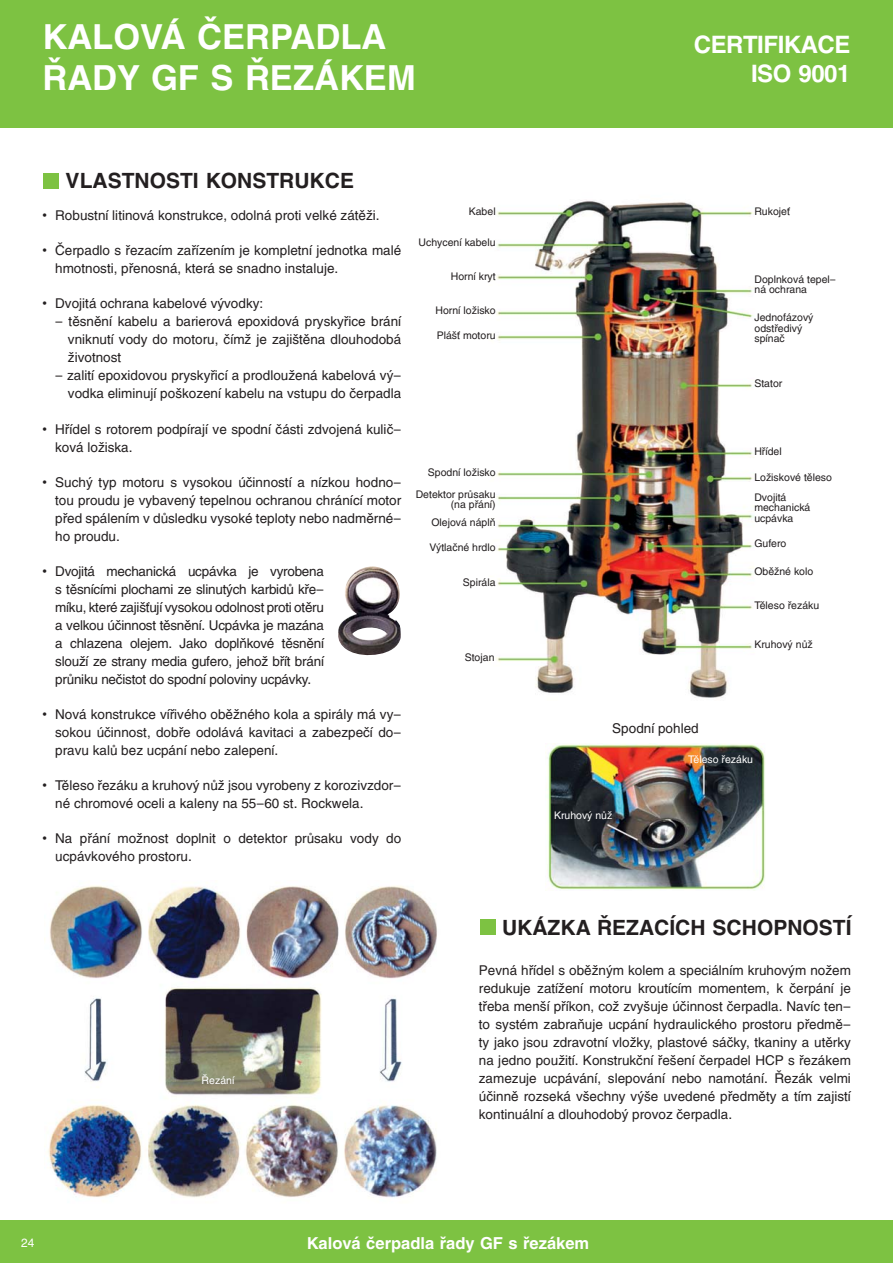
<style>
.page{position:relative;width:893px;height:1263px;background:#fff}
.page>*{position:absolute;margin:0;border:0;box-sizing:border-box;transform-origin:0 0}
.t1{font:700 34.5px/41.4px "Switzerland";color:#fff}
.t2{font:700 24px/28.8px "Switzerland";letter-spacing:-.02em;color:#fff;text-align:right}
.t3{font:700 21px "Switzerland";color:#231f20}
.t4{font:700 16.5px "Switzerland";color:#fff}
.t5{font:13.5px/18px "Switzerland";color:#231f20;text-align:justify}
.t6{font:12px "Switzerland";color:#fff}
.t7{font:10.5px/10.5px "Switzerland";color:#231f20}
.t8{font:10.5px "Switzerland";color:#fff}
</style>
<div class="page">
<div style="left:0;top:1220px;width:893px;height:43px;background:#7dc242"></div>
<div style="left:0;top:0;width:893px;height:128px;background:#7dc242"></div>
<div style="left:43px;top:173px;width:16px;height:15px;background:#7dc242"></div>
<img style="left:338px;top:567px;width:63px;height:88px">
<img style="left:496px;top:200px;width:258px;height:498px">
<img style="left:545px;top:743px;width:220px;height:148px">
<img style="left:44px;top:880px;width:393px;height:318px">
<div style="left:480px;top:920px;width:15px;height:15px;background:#7dc242"></div>
<h1 class="t1" style="left:42px;top:16px;width:375px">KALOVÁ ČERPADLA<br>ŘADY GF S ŘEZÁKEM</h1>
<h2 class="t2" style="left:694px;top:31px;width:158px">CERTIFIKACE<br>ISO 9001</h2>
<h3 class="t3" style="left:66px;top:168px;width:290px">VLASTNOSTI KONSTRUKCE</h3>
<p class="t5" style="left:42px;top:207px;width:339px">• Robustní litinová konstrukce, odolná proti velké zátěži.</p>
<p class="t5" style="left:55px;top:242px;width:348px;text-indent:-13px">• Čerpadlo s řezacím zařízením je kompletní jednotka malé hmotnosti, přenosná, která se snadno instaluje.</p>
<p class="t5" style="left:42px;top:295px;width:222px">• Dvojitá ochrana kabelové vývodky:</p>
<p class="t5" style="left:68px;top:313px;width:335px;text-indent:-13px">- těsnění kabelu a barierová epoxidová pryskyřice brání vniknutí vody do motoru, čímž je zajištěna dlouhodobá životnost</p>
<p class="t5" style="left:55px;top:367px;width:348px;text-align:right">- zalití epoxidovou pryskyřicí a prodloužená kabelová vý&shy;vodka eliminují poškození kabelu na vstupu do čerpadla</p>
<p class="t5" style="left:55px;top:421px;width:348px;text-indent:-13px">• Hřídel s rotorem podpírají ve spodní části zdvojená kulič&shy;ková ložiska.</p>
<p class="t5" style="left:55px;top:474px;width:348px;text-indent:-13px">• Suchý typ motoru s vysokou účinností a nízkou hodno&shy;tou proudu je vybavený tepelnou ochranou chránící motor před spálením v důsledku vysoké teploty nebo nadměrné&shy;ho proudu.</p>
<p class="t5" style="left:55px;top:563px;width:270px;text-indent:-13px">• Dvojitá mechanická ucpávka je vyrobena s těsnícími plochami ze slinutých karbidů kře&shy;míku, které zajišťují vysokou odolnost proti otěru a velkou účinnost těsnění. Ucpávka je mazána a chlazena olejem. Jako doplňkové těsnění slouží ze strany media gufero, jehož břít brání průniku nečistot do spodní poloviny ucpávky.</p>
<p class="t5" style="left:55px;top:706px;width:348px;text-indent:-13px">• Nová konstrukce vířivého oběžného kola a spirály má vy&shy;sokou účinnost, dobře odolává kavitaci a zabezpečí do&shy;pravu kalů bez ucpání nebo zalepení.</p>
<p class="t5" style="left:55px;top:777px;width:348px;text-indent:-13px">• Těleso řezáku a kruhový nůž jsou vyrobeny z korozivzdor&shy;né chromové oceli a kaleny na 55-60 st. Rockwela.</p>
<p class="t5" style="left:55px;top:830px;width:348px;text-indent:-13px">• Na přání možnost doplnit o detektor průsaku vody do ucpávkového prostoru.</p>
<p class="t7" style="left:469px;top:207px;width:28px">Kabel</p>
<p class="t7" style="left:418px;top:238px;width:79px">Uchycení kabelu</p>
<p class="t7" style="left:451px;top:272px;width:46px">Horní kryt</p>
<p class="t7" style="left:435px;top:306px;width:62px">Horní ložisko</p>
<p class="t7" style="left:437px;top:330px;width:60px">Plášť motoru</p>
<p class="t7" style="left:754px;top:207px;width:37px">Rukojeť</p>
<p class="t7" style="left:754px;top:275px;width:83px">Doplnková tepel&shy;ná ochrana</p>
<p class="t7" style="left:754px;top:313px;width:60px">Jednofázový odstředivý spínač</p>
<p class="t7" style="left:754px;top:379px;width:30px">Stator</p>
<p class="t7" style="left:754px;top:447px;width:29px">Hřídel</p>
<p class="t7" style="left:428px;top:468px;width:69px">Spodní ložisko</p>
<p class="t7" style="left:754px;top:468px;width:79px;line-height:20.2px">Ložiskové těleso<br>Dvojitá</p>
<p class="t7" style="left:754px;top:503px;width:58px">mechanická ucpávka</p>
<p class="t7" style="left:416px;top:490px;width:81px;text-align:right">Detektor průsaku (na přání)</p>
<p class="t7" style="left:431px;top:518px;width:66px">Olejová náplň</p>
<p class="t7" style="left:429px;top:542px;width:68px">Výtlačné hrdlo</p>
<p class="t7" style="left:463px;top:578px;width:34px">Spirála</p>
<p class="t7" style="left:754px;top:539px;width:34px">Gufero</p>
<p class="t7" style="left:754px;top:567px;width:60px">Oběžné kolo</p>
<p class="t7" style="left:754px;top:601px;width:66px">Těleso řezáku</p>
<p class="t7" style="left:465px;top:653px;width:31px">Stojan</p>
<p class="t5" style="left:612px;top:721px;width:88px">Spodní pohled</p>
<p class="t7" style="left:754px;top:640px;width:60px">Kruhový nůž</p>
<p class="t8" style="left:554px;top:811px;width:60px">Kruhový nůž</p>
<p class="t8" style="left:688px;top:755px;width:66px">Těleso řezáku</p>
<p class="t8" style="left:202px;top:1076px;width:34px">Řezání</p>
<h3 class="t3" style="left:502px;top:915px;width:351px">UKÁZKA ŘEZACÍCH SCHOPNOSTÍ</h3>
<p class="t5" style="left:479px;top:962px;width:373px">Pevná hřídel s oběžným kolem a speciálním kruhovým nožem redukuje zatížení motoru kroutícím momentem, k čerpání je třeba menší příkon, což zvyšuje účinnost čerpadla. Navíc ten&shy;to systém zabraňuje ucpání hydraulického prostoru předmě&shy;ty jako jsou zdravotní vložky, plastové sáčky, tkaniny a utěrky na jedno použití. Konstrukční řešení čerpadel HCP s řezákem zamezuje ucpávání, slepování nebo namotání. Řezák velmi účinně rozseká všechny výše uvedené předměty a tím zajistí kontinuální a dlouhodobý provoz čerpadla.</p>
<p class="t6" style="left:21px;top:1237px;width:15px">24</p>
<p class="t4" style="left:307px;top:1233px;width:284px">Kalová čerpadla řady GF s řezákem</p>
</div>
